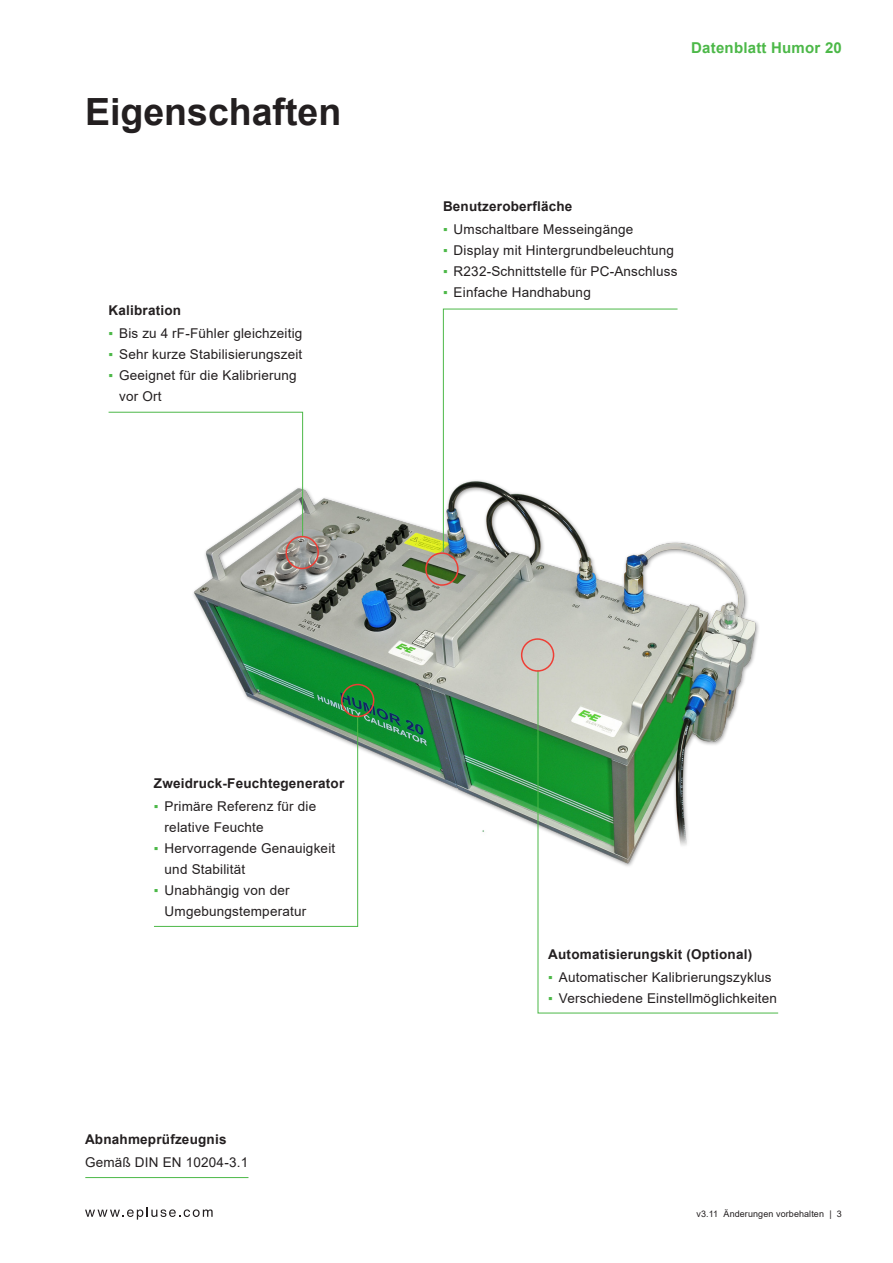
<style>
.page{position:relative;width:893px;height:1263px;background:#fff}
.page>*{position:absolute;margin:0;border:0;box-sizing:border-box;transform-origin:0 0}
.Headline_2{font:700 37.5px "Arial";color:#231f20}
.t1{font:700 15px "Arial";letter-spacing:.015em;color:#4cb848}
.Copy{font:13.5px/21px "Arial";letter-spacing:.015em;color:#231f20}
.Copy_Bold{font:700 13.5px "Arial";letter-spacing:.015em;color:#231f20}
.t2{font:9px "Arial";letter-spacing:.01em;color:#231f20}
.s1{color:#4cb848}
</style>
<div class="page">
<svg style="left:85px;top:1207px;width:128px;height:12px"></svg>
<hr style="left:85px;top:1177px;width:163px;height:1px;background:#4cb848">
<img style="left:193px;top:463px;width:566px;height:411px">
<div style="left:285px;top:536px;width:34px;height:33px;border:2px solid #ee3e35;border-radius:50%"></div>
<svg style="left:108px;top:411px;width:195px;height:126px"></svg>
<svg style="left:154px;top:716px;width:204px;height:211px"></svg>
<svg style="left:443px;top:308px;width:235px;height:245px"></svg>
<div style="left:425px;top:552px;width:34px;height:34px;border:2px solid #ee3e35;border-radius:50%"></div>
<div style="left:341px;top:684px;width:33px;height:33px;border:2px solid #ee3e35;border-radius:50%"></div>
<svg style="left:537px;top:669px;width:242px;height:345px"></svg>
<div style="left:521px;top:638px;width:33px;height:34px;border:2px solid #ee3e35;border-radius:50%"></div>
<p class="Headline_2" style="left:85px;top:85px;width:258px">Eigenschaften</p>
<p class="Copy_Bold" style="left:109px;top:301px;width:74px">Kalibration</p>
<p class="Copy" style="left:109px;top:323px;width:195px"><span class="s1">▪</span> Bis zu 4 rF-Fühler gleichzeitig</p>
<p class="Copy" style="left:109px;top:344px;width:195px"><span class="s1">▪</span> Sehr kurze Stabilisierungszeit</p>
<p class="Copy" style="left:119px;top:365px;width:179px;text-indent:-11px"><span class="s1">▪</span> Geeignet für die Kalibrierung vor Ort</p>
<p class="t1" style="left:691px;top:37px;width:152px">Datenblatt Humor 20</p>
<p class="Copy_Bold" style="left:443px;top:197px;width:131px">Benutzeroberfläche</p>
<p class="Copy" style="left:443px;top:219px;width:192px"><span class="s1">▪</span> Umschaltbare Messeingänge</p>
<p class="Copy" style="left:443px;top:240px;width:233px"><span class="s1">▪</span> Display mit Hintergrundbeleuchtung</p>
<p class="Copy" style="left:443px;top:261px;width:236px"><span class="s1">▪</span> R232-Schnittstelle für PC-Anschluss</p>
<p class="Copy" style="left:443px;top:282px;width:149px"><span class="s1">▪</span> Einfache Handhabung</p>
<p class="Copy_Bold" style="left:154px;top:774px;width:192px">Zweidruck-Feuchtegenerator</p>
<p class="Copy" style="left:165px;top:796px;width:153px;text-indent:-11px"><span class="s1">▪</span> Primäre Referenz für die relative Feuchte</p>
<p class="Copy" style="left:165px;top:838px;width:172px;text-indent:-11px"><span class="s1">▪</span> Hervorragende Genauigkeit und Stabilität</p>
<p class="Copy" style="left:165px;top:880px;width:143px;text-indent:-11px"><span class="s1">▪</span> Unabhängig von der<br>Umgebungstemperatur</p>
<p class="Copy_Bold" style="left:85px;top:1130px;width:143px">Abnahmeprüfzeugnis</p>
<p class="Copy" style="left:85px;top:1152px;width:165px">Gemäß DIN EN 10204-3.1</p>
<p class="Copy_Bold" style="left:548px;top:944px;width:205px">Automatisierungskit (Optional)</p>
<p class="Copy" style="left:548px;top:966px;width:225px"><span class="s1">▪</span> Automatischer Kalibrierungszyklus</p>
<p class="Copy" style="left:548px;top:987px;width:230px"><span class="s1">▪</span> Verschiedene Einstellmöglichkeiten</p>
<p class="t2" style="left:697px;top:1208px;width:147px">v3.11 Änderungen vorbehalten | 3</p>
</div>
